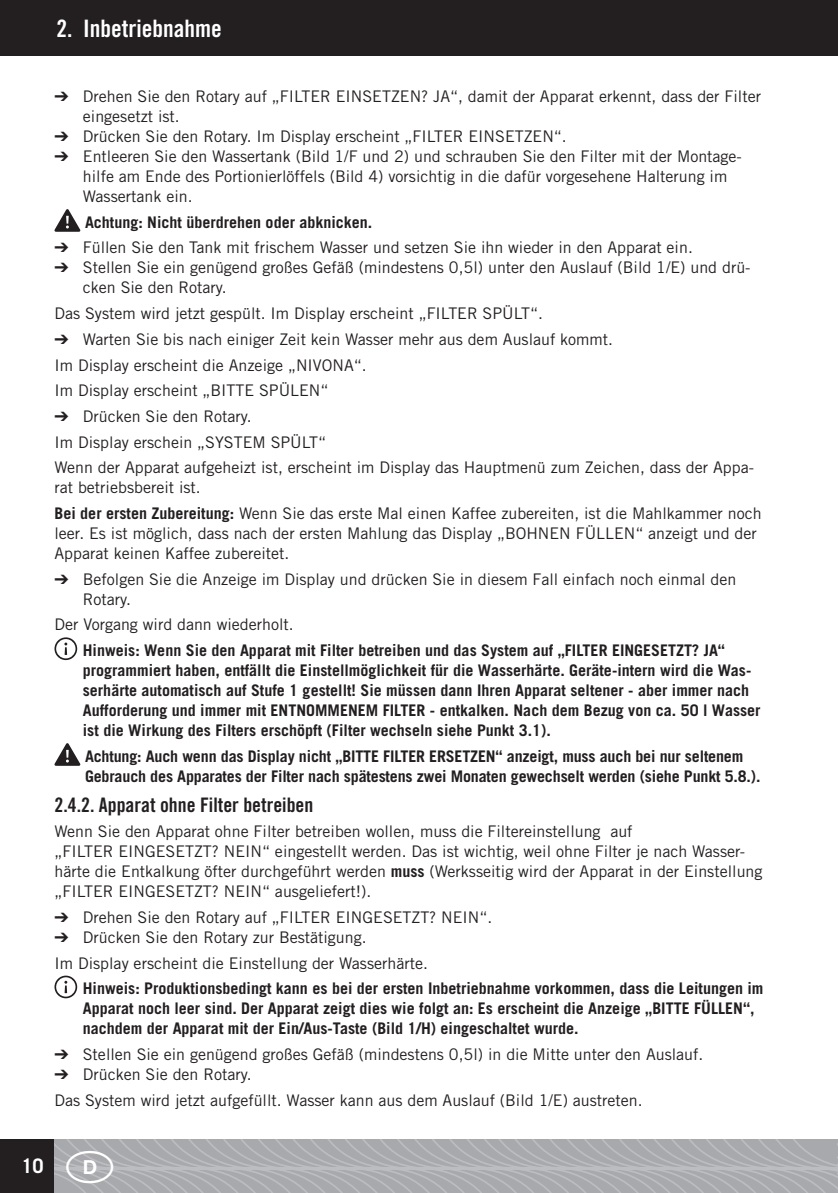
<style>
.page{position:relative;width:838px;height:1193px;background:#fff}
.page>*{position:absolute;margin:0;border:0;box-sizing:border-box;transform-origin:0 0}
.t1{font:24px "Trade Gothic LT Std Bd Cn 20";color:#fff}
.t2{font:20px "Trade Gothic LT Std Bd Cn 20";color:#231f20}
.t3{font:700 20px "Trade Gothic LT Std";color:#fff}
.t4{font:16px/20px "Trade Gothic LT Std";color:#231f20}
.t5{font:700 16px/20px "Trade Gothic LT Std";color:#231f20}
.s1{font-weight:700}
.s2{font-weight:400}
</style>
<div class="page">
<svg style="left:54px;top:209px;width:26px;height:23px"></svg>
<svg style="left:54px;top:637px;width:23px;height:23px"></svg>
<svg style="left:54px;top:743px;width:26px;height:22px"></svg>
<svg style="left:54px;top:975px;width:23px;height:23px"></svg>
<div style="left:0;top:0;width:837px;height:55px;background:#231f20"></div>
<svg style="left:54px;top:1139px;width:782px;height:53px;background:#adaeb1"></svg>
<div style="left:0;top:1139px;width:54px;height:53px;background:#231f20"></div>
<svg style="left:836px;top:1139px;width:2px;height:54px"></svg>
<svg style="left:66px;top:1150px;width:47px;height:32px;background:#aeafb3"></svg>
<p class="t1" style="left:56px;top:14px;width:167px">2. Inbetriebnahme</p>
<p class="t4" style="left:83px;top:86px;width:679px;text-indent:-28px">➔ Drehen Sie den Rotary auf „FILTER EINSETZEN? JA“, damit der Apparat erkennt, dass der Filter eingesetzt ist.</p>
<p class="t4" style="left:54px;top:126px;width:513px">➔ Drücken Sie den Rotary. Im Display erscheint „FILTER EINSETZEN“.</p>
<p class="t4" style="left:83px;top:146px;width:660px;text-indent:-28px">➔ Entleeren Sie den Wassertank (Bild 1/F und 2) und schrauben Sie den Filter mit der Montage&shy;hilfe am Ende des Portionierlöffels (Bild 4) vorsichtig in die dafür vorgesehene Halterung im<br>Wassertank ein.</p>
<p class="t5" style="left:85px;top:212px;width:289px">Achtung: Nicht überdrehen oder abknicken.</p>
<p class="t4" style="left:54px;top:237px;width:639px">➔ Füllen Sie den Tank mit frischem Wasser und setzen Sie ihn wieder in den Apparat ein.</p>
<p class="t4" style="left:83px;top:257px;width:669px;text-indent:-28px">➔ Stellen Sie ein genügend großes Gefäß (mindestens 0,5l) unter den Auslauf (Bild 1/E) und drü&shy;cken Sie den Rotary.</p>
<p class="t4" style="left:54px;top:303px;width:490px">Das System wird jetzt gespült. Im Display erscheint „FILTER SPÜLT“.</p>
<p class="t4" style="left:54px;top:326px;width:560px;line-height:25.6px">➔ Warten Sie bis nach einiger Zeit kein Wasser mehr aus dem Auslauf kommt.<br>Im Display erscheint die Anzeige „NIVONA“.<br>Im Display erscheint „BITTE SPÜLEN“</p>
<p class="t4" style="left:54px;top:403px;width:700px;line-height:25.6px">➔ Drücken Sie den Rotary.<br>Im Display erschein „SYSTEM SPÜLT“<br>Wenn der Apparat aufgeheizt ist, erscheint im Display das Hauptmenü zum Zeichen, dass der Appa-</p>
<p class="t4" style="left:54px;top:474px;width:708px;line-height:25.6px">rat betriebsbereit ist.<br><span class="s1">Bei der ersten Zubereitung:</span> Wenn Sie das erste Mal einen Kaffee zubereiten, ist die Mahlkammer noch</p>
<p class="t4" style="left:54px;top:523px;width:703px">leer. Es ist möglich, dass nach der ersten Mahlung das Display „BOHNEN FÜLLEN“ anzeigt und der<br>Apparat keinen Kaffee zubereitet.</p>
<p class="t4" style="left:83px;top:568px;width:654px;text-indent:-28px">➔ Befolgen Sie die Anzeige im Display und drücken Sie in diesem Fall einfach noch einmal den<br>Rotary.</p>
<p class="t5" style="left:83px;top:611px;width:643px;line-height:25.8px;text-indent:-28px"><span class="s2">Der Vorgang wird dann wiederholt.<br></span>Hinweis: Wenn Sie den Apparat mit Filter betreiben und das System auf „FILTER EINGESETZT? JA“</p>
<p class="t5" style="left:83px;top:660px;width:679px">programmiert haben, entfällt die Einstellmöglichkeit für die Wasserhärte. Geräte-intern wird die Was&shy;serhärte automatisch auf Stufe 1 gestellt! Sie müssen dann Ihren Apparat seltener - aber immer nach Aufforderung und immer mit ENTNOMMENEM FILTER - entkalken. Nach dem Bezug von ca. 50 l Wasser ist die Wirkung des Filters erschöpft (Filter wechseln siehe Punkt 3.1).</p>
<p class="t5" style="left:85px;top:745px;width:676px">Achtung: Auch wenn das Display nicht „BITTE FILTER ERSETZEN“ anzeigt, muss auch bei nur seltenem<br>Gebrauch des Apparates der Filter nach spätestens zwei Monaten gewechselt werden (siehe Punkt 5.8.).</p>
<p class="t2" style="left:54px;top:792px;width:260px">2.4.2. Apparat ohne Filter betreiben</p>
<p class="t4" style="left:54px;top:821px;width:709px">Wenn Sie den Apparat ohne Filter betreiben wollen, muss die Filtereinstellung auf<br>„FILTER EINGESETZT? NEIN“ eingestellt werden. Das ist wichtig, weil ohne Filter je nach Wasser&shy;härte die Entkalkung öfter durchgeführt werden <span class="s1">muss</span> (Werksseitig wird der Apparat in der Einstellung „FILTER EINGESETZT? NEIN“ ausgeliefert!).</p>
<p class="t4" style="left:54px;top:906px;width:439px">➔ Drehen Sie den Rotary auf „FILTER EINGESETZT? NEIN“.</p>
<p class="t4" style="left:54px;top:926px;width:313px">➔ Drücken Sie den Rotary zur Bestätigung.</p>
<p class="t4" style="left:54px;top:952px;width:375px">Im Display erscheint die Einstellung der Wasserhärte.</p>
<p class="t5" style="left:83px;top:978px;width:682px">Hinweis: Produktionsbedingt kann es bei der ersten Inbetriebnahme vorkommen, dass die Leitungen im</p>
<p class="t5" style="left:83px;top:998px;width:673px">Apparat noch leer sind. Der Apparat zeigt dies wie folgt an: Es erscheint die Anzeige „BITTE FÜLLEN“, nachdem der Apparat mit der Ein/Aus-Taste (Bild 1/H) eingeschaltet wurde.</p>
<p class="t4" style="left:54px;top:1043px;width:650px">➔ Stellen Sie ein genügend großes Gefäß (mindestens 0,5l) in die Mitte unter den Auslauf.</p>
<p class="t4" style="left:54px;top:1061px;width:589px;line-height:25.6px">➔ Drücken Sie den Rotary.<br>Das System wird jetzt aufgefüllt. Wasser kann aus dem Auslauf (Bild 1/E) austreten.</p>
<p class="t3" style="left:21px;top:1153px;width:24px">10</p>
</div>
